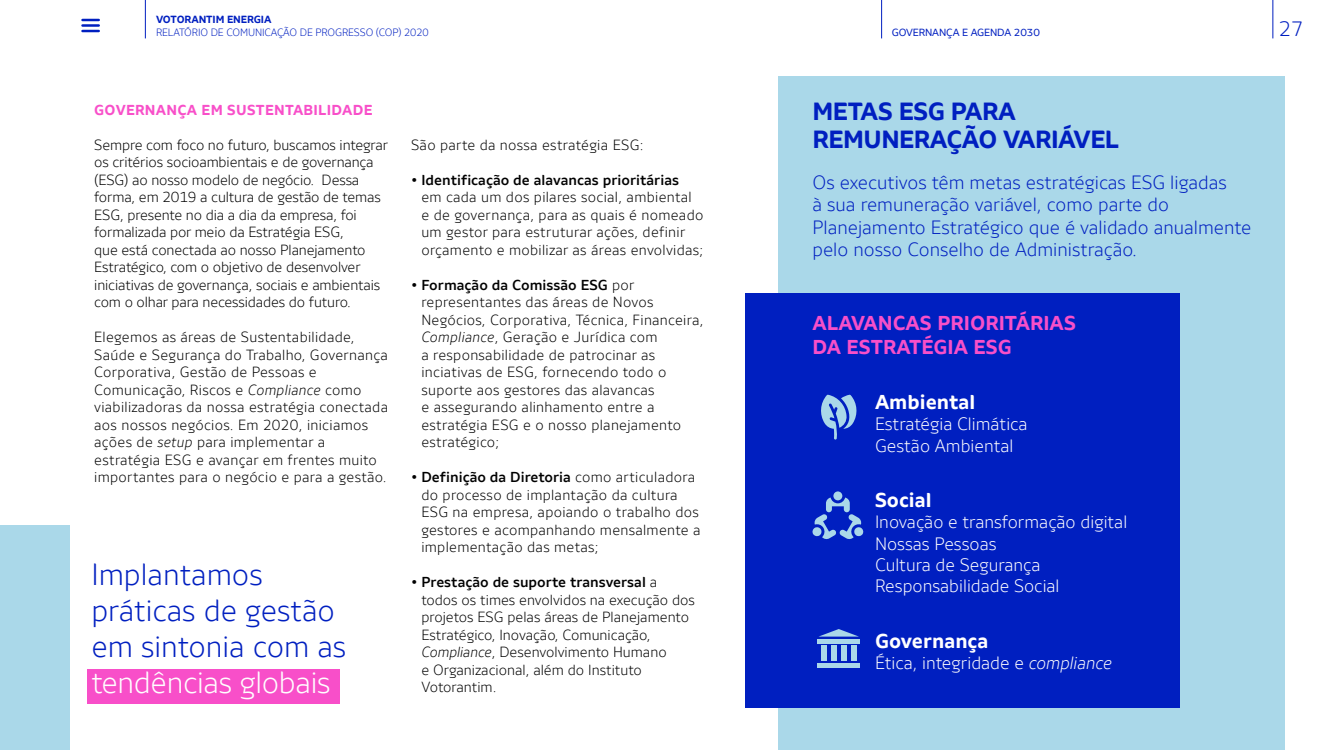
<style>
.page{position:relative;width:1325px;height:750px;background:#fff}
.page>*{position:absolute;margin:0;border:0;box-sizing:border-box;transform-origin:0 0}
.t1{font:300 30px/36px "Votorantim Sans";color:#001fc0}
.t2{font:300 30px "Votorantim Sans";letter-spacing:-.01em;color:#fff}
.t3{font:700 24.75px/28.1px "Votorantim Sans";letter-spacing:-.02em;color:#001fc0}
.t4{font:300 20.75px "Votorantim Sans";color:#001fc0}
.t5{font:700 20px/24px "Votorantim Sans";color:#f84fc9}
.t6{font:700 20px "Votorantim Sans";color:#fff}
.t7{font:300 18.75px/22.5px "Votorantim Sans";color:#001fc0}
.t8{font:300 17.5px/21.2px "Votorantim Sans";color:#fff}
.t9{font:300 14.38px/17.5px "Votorantim Sans";letter-spacing:.015em;color:#000}
.t10{font:300 14.38px/17.5px "Votorantim Sans";letter-spacing:-.01em;color:#000}
.t11{font:500 14.38px "Votorantim Sans";color:#000}
.t12{font:700 14.38px "Votorantim Sans";letter-spacing:.02em;color:#f84fc9}
.t13{font:300 10.38px "Votorantim Sans";letter-spacing:-.01em;color:#001fc0}
.t14{font:10.38px "Votorantim Sans";letter-spacing:-.01em;color:#001fc0}
.t15{font:700 10.38px "Votorantim Sans";letter-spacing:-.01em;color:#001fc0}
.s1{font-style:italic}
.s2{font-weight:500}
</style>
<div class="page">
<div style="left:0;top:525px;width:70px;height:225px;background:#aad8e9"></div>
<div style="left:87px;top:669px;width:252px;height:35px;background:#f84fc9"></div>
<div style="left:779px;top:76px;width:506px;height:674px;background:#aad8e9"></div>
<div style="left:745px;top:293px;width:435px;height:415px;background:#001fc0"></div>
<hr style="left:817px;top:663px;width:43px;height:4px;background:#aad8e9">
<hr style="left:817px;top:639px;width:43px;height:4px;background:#aad8e9">
<svg style="left:819px;top:629px;width:40px;height:8px"></svg>
<div style="left:821px;top:646px;width:5px;height:15px;background:#aad8e9"></div>
<div style="left:831px;top:646px;width:5px;height:15px;background:#aad8e9"></div>
<div style="left:841px;top:646px;width:5px;height:15px;background:#aad8e9"></div>
<div style="left:851px;top:646px;width:5px;height:15px;background:#aad8e9"></div>
<div style="left:833px;top:491px;width:9px;height:9px;background:#aad8e9;border-radius:50%"></div>
<svg style="left:812px;top:498px;width:52px;height:41px"></svg>
<svg style="left:821px;top:395px;width:36px;height:45px"></svg>
<hr style="left:145px;top:0;width:1px;height:38px;background:#001fc0">
<hr style="left:881px;top:0;width:1px;height:38px;background:#001fc0">
<hr style="left:1273px;top:0;width:1px;height:38px;background:#001fc0">
<svg style="left:82px;top:19px;width:17px;height:2px"></svg>
<hr style="left:82px;top:24px;width:17px;height:3px;background:#001fc0">
<svg style="left:82px;top:30px;width:17px;height:2px"></svg>
<p class="t15" style="left:156px;top:14px;width:117px">VOTORANTIM ENERGIA</p>
<p class="t13" style="left:156px;top:27px;width:274px">RELATÓRIO DE COMUNICAÇÃO DE PROGRESSO (COP) 2020</p>
<h3 class="t4" style="left:1279px;top:17px;width:26px">27</h3>
<p class="t14" style="left:892px;top:26px;width:150px">GOVERNANÇA E AG ENDA 2030</p>
<p class="t12" style="left:94px;top:101px;width:280px">GOVERNANÇA EM SUSTENTABILIDADE</p>
<p class="t10" style="left:94px;top:136px;width:295px">Sempre com foco no futuro, buscamos integrar os critérios socioambientais e de governança (ESG) ao nosso modelo de negócio. Dessa forma, em 2019 a cultura de gestão de temas ESG, presente no dia a dia da empresa, foi formalizada por meio da Estratégia ESG,<br>que está conectada ao nosso Planejamento Estratégico, com o objetivo de desenvolver iniciativas de governança, sociais e ambientais com o olhar para necessidades do futuro.</p>
<p class="t9" style="left:94px;top:329px;width:295px">Elegemos as áreas de Sustentabilidade, Saúde e Segurança do Trabalho, Governança Corporativa, Gestão de Pessoas e Comunicação, Riscos e <span class="s1">Compliance</span> como viabilizadoras da nossa estratégia conectada aos nossos negócios. Em 2020, iniciamos ações de <span class="s1">setup</span> para implementar a estratégia ESG e avançar em frentes muito importantes para o negócio e para a gestão.</p>
<h1 class="t1" style="left:91px;top:557px;width:257px">Implantamos práticas de gestão em sintonia com as</h1>
<h1 class="t2" style="left:91px;top:666px;width:241px">tendências globais</h1>
<p class="t9" style="left:411px;top:136px;width:234px">São parte da nossa estratégia ESG:</p>
<p class="t11" style="left:411px;top:171px;width:270px">• Identificação de alavancas prioritárias</p>
<p class="t9" style="left:421px;top:189px;width:284px">em cada um dos pilares social, ambiental<br>e de governança, para as quais é nomeado um gestor para estruturar ações, definir orçamento e mobilizar as áreas envolvidas;</p>
<p class="t9" style="left:421px;top:276px;width:284px;text-indent:-10px"><span class="s2">• Formação da Comissão ESG</span> por representantes das áreas de Novos Negócios, Corporativa, Técnica, Financeira, <span class="s1">Compliance</span>, Geração e Jurídica com<br>a responsabilidade de patrocinar as inciativas de ESG, fornecendo todo o suporte aos gestores das alavancas<br>e assegurando alinhamento entre a estratégia ESG e o nosso planejamento estratégico;</p>
<p class="t9" style="left:421px;top:469px;width:281px;text-indent:-10px"><span class="s2">• Definição da Diretoria</span> como articuladora do processo de implantação da cultura ESG na empresa, apoiando o trabalho dos gestores e acompanhando mensalmente a implementação das metas;</p>
<p class="t9" style="left:421px;top:574px;width:275px;text-indent:-10px"><span class="s2">• Prestação de suporte transversal</span> a todos os times envolvidos na execução dos projetos ESG pelas áreas de Planejamento Estratégico, Inovação, Comunicação, <span class="s1">Compliance</span>, Desenvolvimento Humano<br>e Organizacional, além do Instituto Votorantim.</p>
<h2 class="t3" style="left:812px;top:97px;width:308px">METAS ESG PARA<br>REMUNERAÇÃO VARIÁVEL</h2>
<h3 class="t7" style="left:812px;top:171px;width:440px">Os executivos têm metas estratégicas ESG ligadas<br>à sua remuneração variável, como parte do Planejamento Estratégico que é validado anualmente pelo nosso Conselho de Administração.</h3>
<h3 class="t5" style="left:812px;top:311px;width:265px">ALAVANCAS PRIORITÁRIAS<br>DA ESTRATÉGIA ESG</h3>
<h3 class="t6" style="left:875px;top:390px;width:102px">Ambiental</h3>
<p class="t8" style="left:875px;top:414px;width:154px">Estratégia Climática<br>Gestão Ambiental</p>
<h3 class="t6" style="left:875px;top:488px;width:58px">Social</h3>
<p class="t8" style="left:875px;top:512px;width:254px">Inovação e transformação digital<br>Nossas Pessoas<br>Cultura de Segurança<br>Responsabilidade Social</p>
<h3 class="t6" style="left:875px;top:629px;width:115px">Governança</h3>
<p class="t8" style="left:875px;top:652px;width:239px">Ética, integridade e <span class="s1">compliance</span></p>
</div>
